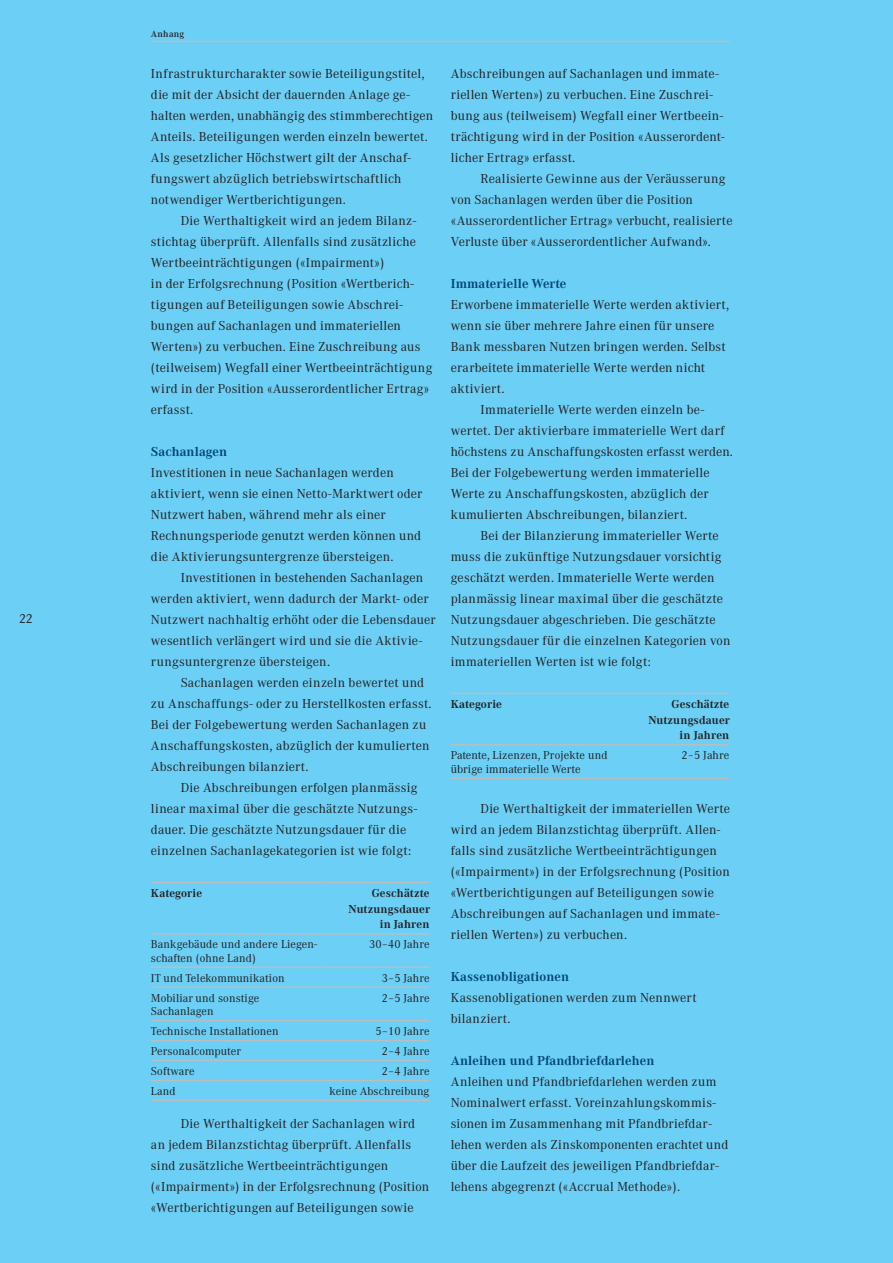
<style>
.page{position:relative;width:893px;height:1263px;background:#6bcff6}
.page>*{position:absolute;margin:0;border:0;box-sizing:border-box;transform-origin:0 0}
.t1{font:12.75px/21px "Corporate ABQ";letter-spacing:.015em;color:#231f20}
.t2{font:700 12.75px "Corporate ABQ";letter-spacing:.01em;color:#004578}
.t3{font:12.75px "Corporate ABQ";letter-spacing:.035em;color:#231f20}
.t4{font:11.25px/13.5px "Corporate ABQ";letter-spacing:.015em;color:#231f20}
.t5{font:700 11.25px/15.8px "Corporate ABQ";letter-spacing:.015em;color:#231f20;text-align:right}
.t6{font:500 9px "Corporate ABQ";letter-spacing:.03em;color:#231f20}
</style>
<div class="page">
<hr style="left:151px;top:41px;width:579px;height:1px;background:#bcbdc0">
<hr style="left:151px;top:882px;width:176px;height:1px;background:#bcbdc0">
<hr style="left:327px;top:882px;width:102px;height:1px;background:#bcbdc0">
<hr style="left:151px;top:933px;width:176px;height:2px;background:#bcbdc0">
<hr style="left:327px;top:933px;width:102px;height:2px;background:#bcbdc0">
<hr style="left:151px;top:966px;width:176px;height:2px;background:#bcbdc0">
<hr style="left:327px;top:966px;width:102px;height:2px;background:#bcbdc0">
<hr style="left:151px;top:986px;width:176px;height:2px;background:#bcbdc0">
<hr style="left:327px;top:986px;width:102px;height:2px;background:#bcbdc0">
<hr style="left:151px;top:1020px;width:176px;height:1px;background:#bcbdc0">
<hr style="left:327px;top:1020px;width:102px;height:1px;background:#bcbdc0">
<hr style="left:151px;top:1040px;width:176px;height:1px;background:#bcbdc0">
<hr style="left:327px;top:1040px;width:102px;height:1px;background:#bcbdc0">
<hr style="left:151px;top:1060px;width:176px;height:1px;background:#bcbdc0">
<hr style="left:327px;top:1060px;width:102px;height:1px;background:#bcbdc0">
<hr style="left:151px;top:1080px;width:176px;height:1px;background:#bcbdc0">
<hr style="left:327px;top:1080px;width:102px;height:1px;background:#bcbdc0">
<hr style="left:151px;top:1099px;width:176px;height:2px;background:#bcbdc0">
<hr style="left:327px;top:1099px;width:102px;height:2px;background:#bcbdc0">
<hr style="left:451px;top:693px;width:176px;height:1px;background:#bcbdc0">
<hr style="left:627px;top:693px;width:102px;height:1px;background:#bcbdc0">
<hr style="left:451px;top:744px;width:176px;height:2px;background:#bcbdc0">
<hr style="left:627px;top:744px;width:102px;height:2px;background:#bcbdc0">
<hr style="left:451px;top:777px;width:176px;height:2px;background:#bcbdc0">
<hr style="left:627px;top:777px;width:102px;height:2px;background:#bcbdc0">
<p class="t1" style="left:19px;top:608px;width:15px">22</p>
<p class="t6" style="left:151px;top:28px;width:35px">Anhang</p>
<p class="t1" style="left:151px;top:63px;width:284px">Infrastrukturcharakter sowie Beteiligungstitel, die mit der Absicht der dauernden Anlage ge&shy;halten werden, unabhängig des stimmberechtigen Anteils. Beteiligungen werden einzeln bewertet.<br>Als gesetzlicher Höchstwert gilt der Anschaf&shy;fungswert abzüglich betriebswirtschaftlich notwendiger Wertberichtigungen.</p>
<p class="t1" style="left:151px;top:210px;width:283px;text-indent:30px">Die Werthaltigkeit wird an jedem Bilanz&shy;stichtag überprüft. Allenfalls sind zusätzliche Wertbeeinträchtigungen («Impairment»)<br>in der Erfolgsrechnung (Position «Wertberich&shy;tigungen auf Beteiligungen sowie Abschrei&shy;bungen auf Sachanlagen und immateriellen Werten») zu verbuchen. Eine Zuschreibung aus (teilweisem) Wegfall einer Wertbeeinträchtigung wird in der Position «Ausserordentlicher Ertrag» erfasst.</p>
<p class="t2" style="left:151px;top:444px;width:78px">Sachanlagen</p>
<p class="t1" style="left:151px;top:462px;width:273px">Investitionen in neue Sachanlagen werden aktiviert, wenn sie einen Netto-Marktwert oder Nutzwert haben, während mehr als einer Rechnungsperiode genutzt werden können und die Aktivierungsuntergrenze übersteigen.</p>
<p class="t1" style="left:151px;top:567px;width:286px;text-indent:30px">Investitionen in bestehenden Sachanlagen werden aktiviert, wenn dadurch der Markt- oder Nutzwert nachhaltig erhöht oder die Lebensdauer wesentlich verlängert wird und sie die Aktivie&shy;rungsuntergrenze übersteigen.</p>
<p class="t1" style="left:151px;top:672px;width:282px;text-indent:30px">Sachanlagen werden einzeln bewertet und zu Anschaffungs- oder zu Herstellkosten erfasst.<br>Bei der Folgebewertung werden Sachanlagen zu Anschaffungskosten, abzüglich der kumulierten Abschreibungen bilanziert.</p>
<p class="t1" style="left:151px;top:777px;width:268px;text-indent:30px">Die Abschreibungen erfolgen planmässig linear maximal über die geschätzte Nutzungs&shy;dauer. Die geschätzte Nutzungsdauer für die einzelnen Sachanlagekategorien ist wie folgt:</p>
<p class="t5" style="left:151px;top:885px;width:53px">Kategorie</p>
<p class="t5" style="left:349px;top:885px;width:83px">Geschätzte<br>Nutzungsdauer in Jahren</p>
<p class="t4" style="left:151px;top:938px;width:168px">Bankgebäude und andere Liegen&shy;schaften (ohne Land)</p>
<p class="t4" style="left:369px;top:938px;width:62px">30–40 Jahre</p>
<p class="t4" style="left:151px;top:971px;width:135px">IT und Telekommunikation</p>
<p class="t4" style="left:382px;top:971px;width:49px">3–5 Jahre</p>
<p class="t4" style="left:151px;top:991px;width:110px">Mobiliar und sonstige<br>Sachanlagen</p>
<p class="t4" style="left:382px;top:991px;width:49px">2–5 Jahre</p>
<p class="t4" style="left:151px;top:1024px;width:129px">Technische Installationen</p>
<p class="t4" style="left:375px;top:1024px;width:56px">5–10 Jahre</p>
<p class="t4" style="left:151px;top:1044px;width:92px">Personalcomputer</p>
<p class="t4" style="left:382px;top:1044px;width:49px">2–4 Jahre</p>
<p class="t4" style="left:151px;top:1064px;width:45px">Software</p>
<p class="t4" style="left:382px;top:1064px;width:49px">2–4 Jahre</p>
<p class="t4" style="left:151px;top:1084px;width:26px">Land</p>
<p class="t4" style="left:329px;top:1084px;width:101px">keine Abschreibung</p>
<p class="t1" style="left:151px;top:1113px;width:280px;text-indent:30px">Die Werthaltigkeit der Sachanlagen wird an jedem Bilanzstichtag überprüft. Allenfalls sind zusätzliche Wertbeeinträchtigungen («Impairment») in der Erfolgsrechnung (Position «Wertberichtigungen auf Beteiligungen sowie</p>
<p class="t1" style="left:451px;top:63px;width:275px">Abschreibungen auf Sachanlagen und immate&shy;riellen Werten») zu verbuchen. Eine Zuschrei&shy;bung aus (teilweisem) Wegfall einer Wertbeein&shy;trächtigung wird in der Position «Ausserordent&shy;licher Ertrag» erfasst.</p>
<p class="t1" style="left:451px;top:168px;width:283px;text-indent:30px">Realisierte Gewinne aus der Veräusserung von Sachanlagen werden über die Position «Ausserordentlicher Ertrag» verbucht, realisierte Verluste über «Ausserordentlicher Aufwand».</p>
<p class="t2" style="left:451px;top:276px;width:117px">Immaterielle Werte</p>
<p class="t1" style="left:451px;top:294px;width:280px">Erworbene immaterielle Werte werden aktiviert,</p>
<p class="t1" style="left:451px;top:315px;width:265px">wenn sie über mehrere Jahre einen für unsere</p>
<p class="t1" style="left:451px;top:336px;width:276px">Bank messbaren Nutzen bringen werden. Selbst</p>
<p class="t1" style="left:451px;top:357px;width:256px">erarbeitete immaterielle Werte werden nicht</p>
<p class="t3" style="left:451px;top:381px;width:55px">aktiviert.</p>
<p class="t1" style="left:480px;top:399px;width:225px">Immaterielle Werte werden einzeln be-</p>
<p class="t1" style="left:451px;top:420px;width:275px">wertet. Der aktivierbare immaterielle Wert darf</p>
<p class="t1" style="left:451px;top:441px;width:284px">höchstens zu Anschaffungskosten erfasst werden.</p>
<p class="t1" style="left:451px;top:462px;width:260px">Bei der Folgebewertung werden immaterielle</p>
<p class="t1" style="left:451px;top:483px;width:259px">Werte zu Anschaffungskosten, abzüglich der</p>
<p class="t1" style="left:451px;top:504px;width:238px">kumulierten Abschreibungen, bilanziert.</p>
<p class="t1" style="left:480px;top:525px;width:240px">Bei der Bilanzierung immaterieller Werte</p>
<p class="t1" style="left:451px;top:546px;width:272px">muss die zukünftige Nutzungsdauer vorsichtig</p>
<p class="t1" style="left:451px;top:567px;width:265px">geschätzt werden. Immaterielle Werte werden</p>
<p class="t1" style="left:451px;top:588px;width:274px">planmässig linear maximal über die geschätzte</p>
<p class="t1" style="left:451px;top:609px;width:266px">Nutzungsdauer abgeschrieben. Die geschätzte</p>
<p class="t1" style="left:451px;top:630px;width:281px">Nutzungsdauer für die einzelnen Kategorien von</p>
<p class="t1" style="left:451px;top:651px;width:202px">immateriellen Werten ist wie folgt:</p>
<p class="t5" style="left:451px;top:696px;width:53px">Kategorie</p>
<p class="t5" style="left:648px;top:696px;width:83px">Geschätzte<br>Nutzungsdauer in Jahren</p>
<p class="t4" style="left:451px;top:749px;width:158px">Patente, Lizenzen, Projekte und übrige immaterielle Werte</p>
<p class="t4" style="left:681px;top:749px;width:49px">2–5 Jahre</p>
<p class="t1" style="left:451px;top:798px;width:281px;text-indent:30px">Die Werthaltigkeit der immateriellen Werte wird an jedem Bilanzstichtag überprüft. Allen&shy;falls sind zusätzliche Wertbeeinträchtigungen («Impairment») in der Erfolgsrechnung (Position «Wertberichtigungen auf Beteiligungen sowie Abschreibungen auf Sachanlagen und immate&shy;riellen Werten») zu verbuchen.</p>
<p class="t2" style="left:451px;top:969px;width:120px">Kassenobligationen</p>
<p class="t1" style="left:451px;top:987px;width:247px">Kassenobligationen werden zum Nennwert bilanziert.</p>
<p class="t2" style="left:451px;top:1053px;width:205px">Anleihen und Pfandbriefdarlehen</p>
<p class="t1" style="left:451px;top:1071px;width:279px">Anleihen und Pfandbriefdarlehen werden zum Nominalwert erfasst. Voreinzahlungskommis&shy;sionen im Zusammenhang mit Pfandbriefdar&shy;lehen werden als Zinskomponenten erachtet und über die Laufzeit des jeweiligen Pfandbriefdar&shy;lehens abgegrenzt («Accrual Methode»).</p>
</div>
